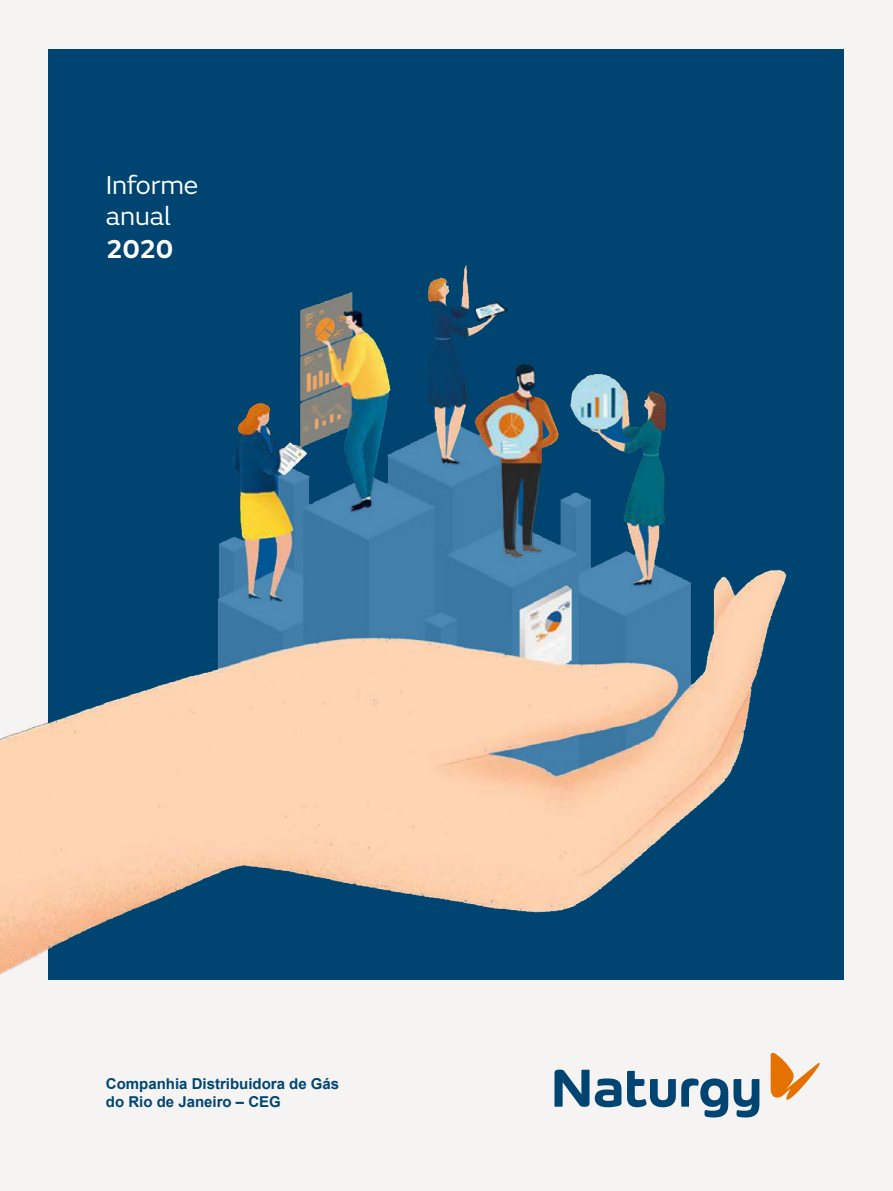
<style>
.page{position:relative;width:893px;height:1191px;background:#f5f4f3}
.page>*{position:absolute;margin:0;border:0;box-sizing:border-box;transform-origin:0 0}
.t1{font:27px/31.5px "FS Emeric";letter-spacing:-.005em;color:#fff}
.t2{font:600 27px "FS Emeric";color:#fff}
.t3{font:700 15px/18px "Arial";color:#004571}
</style>
<div class="page">
<div style="left:49px;top:49px;width:795px;height:930px;background:#004571"></div>
<svg style="left:771px;top:1052px;width:48px;height:47px"></svg>
<svg style="left:595px;top:1078px;width:26px;height:29px"></svg>
<svg style="left:554px;top:1069px;width:35px;height:37px"></svg>
<svg style="left:627px;top:1070px;width:132px;height:47px"></svg>
<img style="left:0;top:174px;width:787px;height:800px">
<h1 class="t1" style="left:106px;top:167px;width:94px">Informe anual</h1>
<h1 class="t2" style="left:106px;top:228px;width:69px">2020</h1>
<p class="t3" style="left:106px;top:1074px;width:235px">Companhia Distribuidora de Gás do Rio de Janeiro – CEG</p>
</div>
